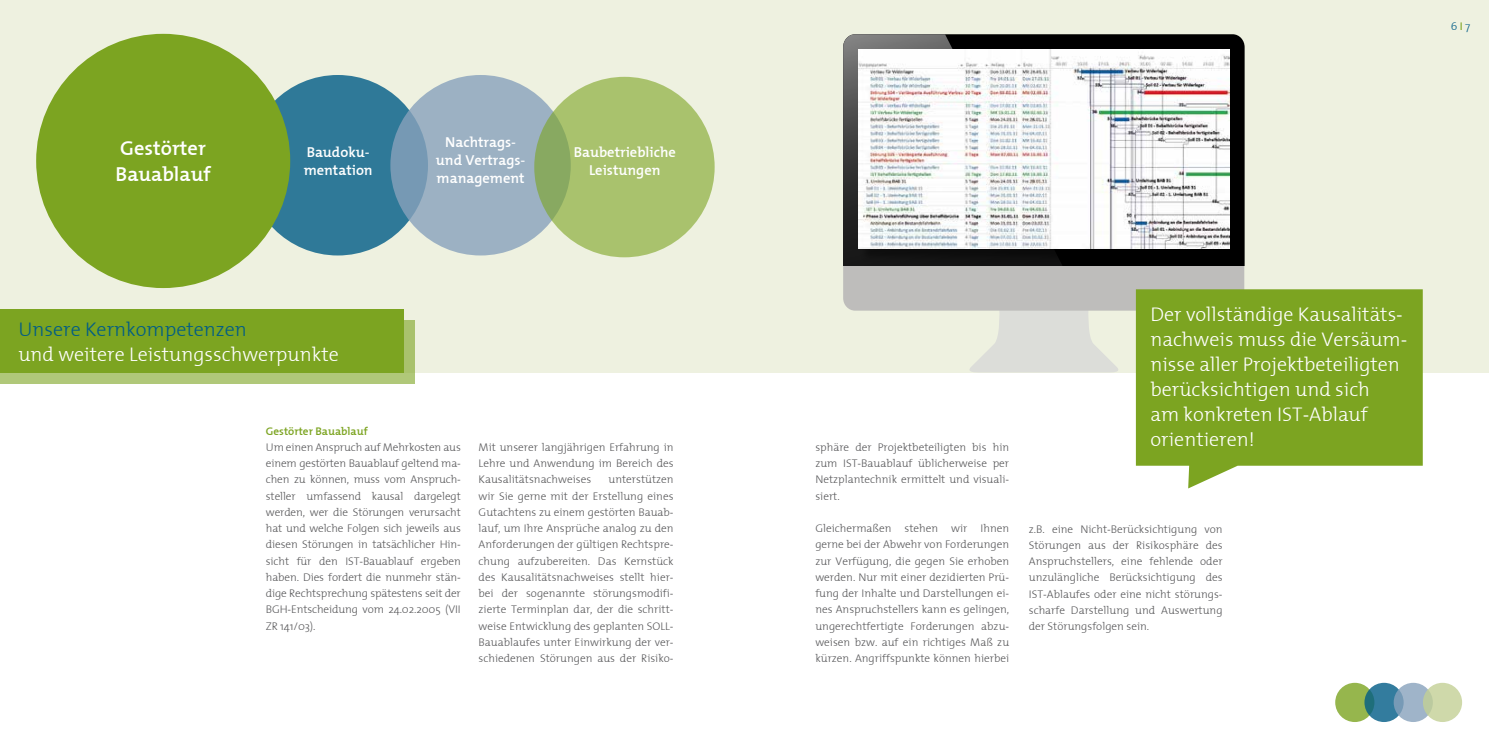
<style>
.page{position:relative;width:1489px;height:745px;background:#fff}
.page>*{position:absolute;margin:0;border:0;box-sizing:border-box;transform-origin:0 0}
.t1{font:600 20.5px/25.6px "The Mix";color:#fff}
.t2{font:300 20px/25px "The Mix";color:#fff}
.t3{font:300 20px "The Mix";color:#005c86}
.t4{font:600 14.5px/18.1px "The Mix";color:#fff;text-align:center}
.t5{font:300 11.25px/16.2px "The Mix";color:#58585a;text-align:justify}
.t6{font:600 11.25px "The Mix";color:#7ca421}
.t7{font:300 11.25px "The Mix";color:#005c86}
.s1{font-weight:400;color:#7ca421}
</style>
<div class="page">
<div style="left:0;top:0;width:1488px;height:372px;background:#eef1e0"></div>
<svg style="left:1334px;top:682px;width:40px;height:39px"></svg>
<svg style="left:1364px;top:682px;width:39px;height:39px"></svg>
<svg style="left:1393px;top:682px;width:39px;height:39px"></svg>
<div style="left:0;top:320px;width:415px;height:63px;background:#b0c879"></div>
<div style="left:0;top:309px;width:403px;height:64px;background:#7ca421"></div>
<svg style="left:966px;top:310px;width:155px;height:62px"></svg>
<div style="left:843px;top:266px;width:401px;height:44px;background:#bebdbb"></div>
<svg style="left:1062px;top:34px;width:182px;height:232px;background:#0e0e0e"></svg>
<img style="left:843px;top:34px;width:219px;height:232px">
<div style="left:859px;top:51px;width:383px;height:211px;background:#000;opacity:.4"></div>
<img style="left:858px;top:50px;width:370px;height:198px">
<svg style="left:1135px;top:289px;width:287px;height:199px;background:#8bae3b"></svg>
<div style="left:248px;top:75px;width:180px;height:180px;background:#2f7998;border-radius:50%"></div>
<svg style="left:390px;top:75px;width:180px;height:180px;background:#97aec1"></svg>
<div style="left:36px;top:34px;width:254px;height:254px;background:#7ca421;border-radius:50%"></div>
<svg style="left:534px;top:77px;width:180px;height:180px;background:#a5bf6c"></svg>
<svg style="left:1422px;top:682px;width:39px;height:39px"></svg>
<p class="t4" style="left:304px;top:143px;width:71px;text-align:left">Baudoku&shy;mentation</p>
<p class="t4" style="left:436px;top:132px;width:91px">Nachtrags&shy;und Vertrags&shy;management</p>
<h1 class="t1" style="left:116px;top:135px;width:96px">Gestörter<br>Bauablauf</h1>
<p class="t4" style="left:573px;top:143px;width:104px">Baubetriebliche<br>Leistungen</p>
<h2 class="t3" style="left:18px;top:313px;width:230px">Unsere Kernkompetenzen</h2>
<h2 class="t2" style="left:18px;top:341px;width:322px">und weitere Leistungsschwerpunkte</h2>
<p class="t6" style="left:266px;top:421px;width:103px">Gestörter Bauablauf</p>
<p class="t5" style="left:266px;top:438px;width:196px">Um einen Anspruch auf Mehrkosten aus einem gestörten Bauablauf geltend ma&shy;chen zu können, muss vom Anspruch&shy;steller umfassend kausal dargelegt werden, wer die Störungen verursacht hat und welche Folgen sich jeweils aus diesen Störungen in tatsächlicher Hin&shy;sicht für den IST-Bauablauf ergeben haben. Dies fordert die nunmehr stän&shy;dige Rechtsprechung spätestens seit der BGH-Entscheidung vom 24.02.2005 (VII ZR 141/03).</p>
<p class="t5" style="left:478px;top:438px;width:196px">Mit unserer langjährigen Erfahrung in Lehre und Anwendung im Bereich des Kausalitätsnachweises</p>
<p class="t5" style="left:478px;top:470px;width:196px;text-indent:130px">unterstützen wir Sie gerne mit der Erstellung eines Gutachtens zu einem gestörten Bauab&shy;lauf, um Ihre Ansprüche analog zu den Anforderungen der gültigen Rechtspre&shy;chung aufzubereiten. Das Kernstück des Kausalitätsnachweises stellt hier&shy;bei der sogenannte störungsmodifi&shy;zierte Terminplan dar, der die schritt&shy;weise Entwicklung des geplanten SOLL-Bauablaufes unter Einwirkung der ver&shy;schiedenen Störungen aus der Risiko-</p>
<p class="t7" style="left:1450px;top:17px;width:21px">6 <span class="s1">I</span> 7</p>
<p class="t5" style="left:815px;top:438px;width:195px">sphäre der Projektbeteiligten bis hin zum IST-Bauablauf üblicherweise per Netzplantechnik ermittelt und visuali&shy;siert.</p>
<p class="t5" style="left:815px;top:519px;width:195px">Gleichermaßen stehen wir Ihnen gerne bei der Abwehr von Forderungen zur Verfügung, die gegen Sie erhoben werden. Nur mit einer dezidierten Prü&shy;fung der Inhalte und Darstellungen ei&shy;nes Anspruchstellers kann es gelingen, ungerechtfertigte Forderungen abzu&shy;weisen bzw. auf ein richtiges Maß zu kürzen. Angriffspunkte können hierbei</p>
<h2 class="t2" style="left:1150px;top:300px;width:258px">Der vollständige Kausalitäts&shy;nachweis muss die Versäum&shy;nisse aller Projektbeteiligten berücksichtigen und sich<br>am konkreten IST-Ablauf orientieren!</h2>
<p class="t5" style="left:1028px;top:520px;width:195px">z.B. eine Nicht-Berücksichtigung von Störungen aus der Risikosphäre des Anspruchstellers, eine fehlende oder unzulängliche Berücksichtigung des IST-Ablaufes oder eine nicht störungs&shy;scharfe Darstellung und Auswertung der Störungsfolgen sein.</p>
</div>
